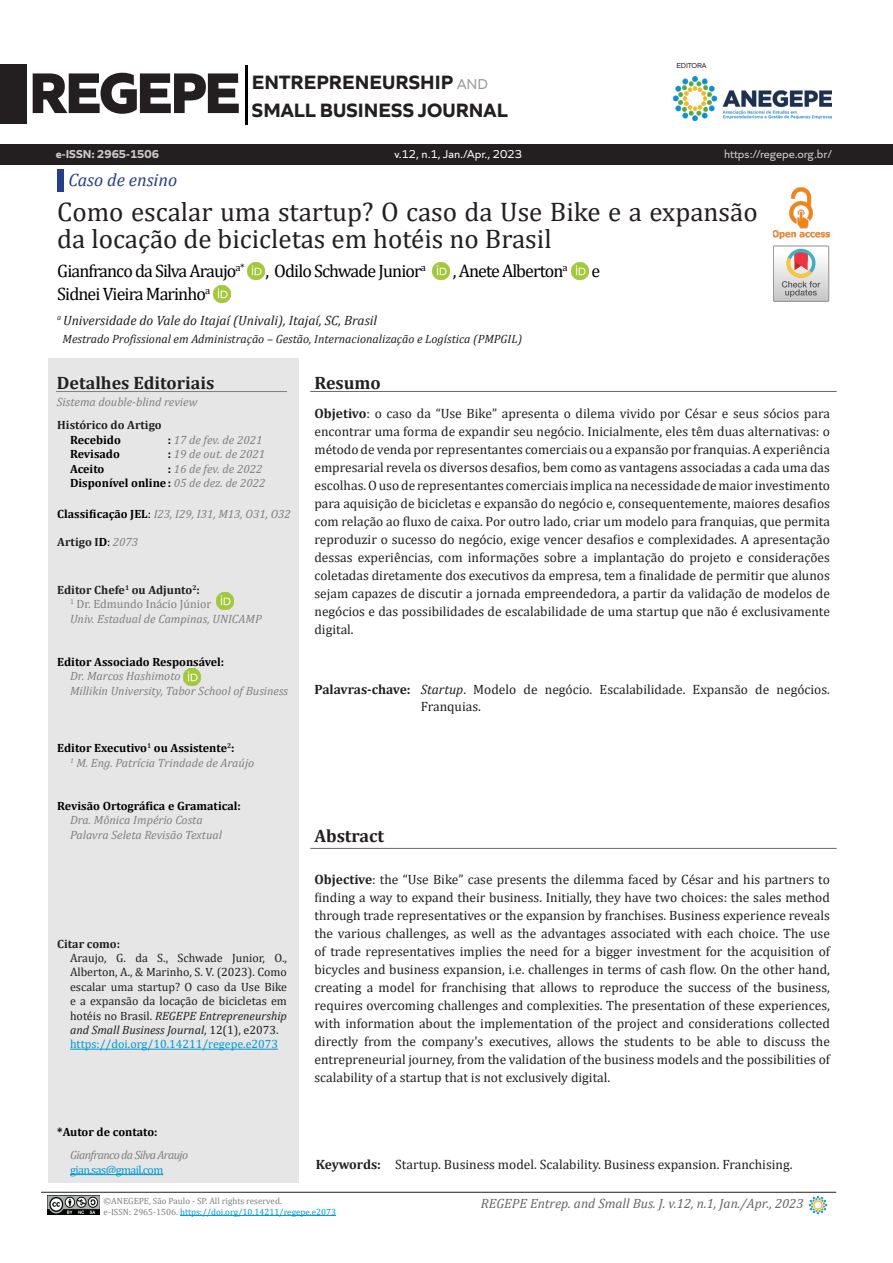
<style>
.page{position:relative;width:893px;height:1263px;background:#fff}
.page>*{position:absolute;margin:0;border:0;box-sizing:border-box;transform-origin:0 0}
.t1{font:800 60px "Quiet Sans";letter-spacing:-.05em;color:#231f20}
.t2{font:27px/27px "Cambria";color:#231f20}
.t3{font:700 20.25px "Quiet Sans";color:#231f20}
.t4{font:18px "Cambria";letter-spacing:-.05em;color:#000}
.H0_Capa{font:700 18px "Cambria";color:#231f20}
.t5{font:italic 18px "Cambria";color:#253f8e}
.Resumo_Texto__Capa{font:13.5px/18px "Cambria";color:#231f20;text-align:justify}
.Palavras-chaves_2{font:13.5px/16.2px "Cambria";color:#231f20}
.Keywords{font:13.5px "Cambria";color:#231f20}
.t6{font:italic 13.5px "Cambria";color:#231f20}
.t7{font:italic 13.5px "Cambria";color:#666}
.t8{font:12px/14.4px "Cambria";color:#231f20;text-align:justify}
.Hist_cinza_nomes{font:italic 12px "Cambria";color:#808080}
.Hist_Art_Cinza{font:700 12px "Cambria";color:#000}
.t9{font:italic 12px "Cambria";color:#231f20}
.Hist_Art_Cinza-2{font:italic 12px "Cambria";color:#808080}
.JEL_ID{font:italic 12px "Cambria";color:#808080}
.t10{font:12px "Cambria";color:#0099d1}
.Hist_Art_Cinza-3{font:700 12px "Cambria";color:#231f20}
.t11{font:12px "Quiet Sans";color:#fff}
.Hist_cinza_nomes-2{font:italic 12px "Cambria";letter-spacing:-.05em;color:#808080}
.Hist_cinza_nomes-3{font:12px "Cambria";color:#808080}
.t12{font:12px "Quiet Sans";color:#ccc}
.t13{font:12px "Cambria";letter-spacing:-.05em;color:#0099d1}
.Histórico_do_Artigo{font:700 12px "Cambria";color:#231f20}
.t14{font:700 12px "Quiet Sans";color:#ccc}
.JEL_ID-2{font:700 12px "Cambria";color:#231f20}
.t15{font:9px/10.8px "Cambria";color:#808080}
.t16{font:7.5px "Quiet Sans";letter-spacing:-.02em;color:#231f20}
.s1{font-weight:400;font-size:15px;color:#999}
.s2{font-weight:700;font-style:normal;color:#000}
.s3{font-weight:400;font-style:italic;color:#808080}
.s4{font-style:normal;color:#000}
.s5{color:#000}
.s6{font-weight:400;color:#000}
.s7{font-weight:700}
.s8{font-style:italic}
.s9{color:#0099d1}
</style>
<div class="page">
<div style="left:57px;top:169px;width:7px;height:22px;background:#253f8e"></div>
<div style="left:57px;top:170px;width:7px;height:22px;background:#253f8e"></div>
<div style="left:0;top:144px;width:893px;height:20px;background:#231f20"></div>
<hr style="left:245px;top:65px;width:3px;height:59px;background:#000">
<div style="left:0;top:64px;width:27px;height:60px;background:#231f20"></div>
<img style="left:673px;top:77px;width:159px;height:43px">
<hr style="left:180px;top:1215px;width:156px;height:1px;background:#0099d1">
<hr style="left:41px;top:1192px;width:795px;height:1px;background:#231f20">
<img style="left:47px;top:1196px;width:53px;height:18px">
<img style="left:808px;top:1195px;width:20px;height:20px">
<img style="left:773px;top:188px;width:56px;height:50px">
<svg style="left:773px;top:246px;width:56px;height:55px"></svg>
<div style="left:48px;top:358px;width:251px;height:824px;background:#e6e6e6"></div>
<hr style="left:56px;top:391px;width:231px;height:1px;background:#808080">
<hr style="left:310px;top:391px;width:527px;height:1px;background:#666">
<hr style="left:310px;top:848px;width:527px;height:1px;background:#666">
<hr style="left:70px;top:1049px;width:208px;height:1px;background:#0099d1">
<hr style="left:70px;top:1174px;width:93px;height:1px;background:#0099d1">
<img style="left:216px;top:592px;width:17px;height:17px">
<img style="left:184px;top:668px;width:17px;height:17px">
<img style="left:213px;top:285px;width:17px;height:17px">
<img style="left:572px;top:263px;width:17px;height:17px">
<img style="left:433px;top:263px;width:17px;height:17px">
<img style="left:247px;top:263px;width:17px;height:17px">
<h1 class="t1" style="left:29px;top:45px;width:214px">REGEPE</h1>
<h3 class="t3" style="left:252px;top:66px;width:237px">ENTREPRENEURSHIP <span class="s1">AND</span></h3>
<h3 class="t3" style="left:252px;top:94px;width:257px">SMALL BUSINESS JOURNAL</h3>
<p class="t14" style="left:56px;top:145px;width:105px">e-ISSN: 2965-1506</p>
<p class="t11" style="left:394px;top:146px;width:129px">v.12, n.1, Jan./Apr., 2023</p>
<h3 class="t5" style="left:68px;top:167px;width:110px">Caso de ensino</h3>
<p class="t16" style="left:676px;top:60px;width:32px">EDITORA</p>
<p class="t12" style="left:724px;top:146px;width:109px">https://regepe.org.br/</p>
<p class="t2" style="left:57px;top:198px;width:702px">Como escalar uma startup? O caso da Use Bike e a expansão da locação de bicicletas em hotéis no Brasil</p>
<p class="t4" style="left:57px;top:261px;width:370px">Gianfranco da Silva Araujo<sup>a*</sup> , Odilo Schwade Junior<sup>a</sup></p>
<p class="t4" style="left:453px;top:261px;width:116px">, Anete Alberton<sup>a</sup></p>
<p class="t4" style="left:592px;top:261px;width:10px">e</p>
<p class="t4" style="left:57px;top:283px;width:154px">Sidnei Vieira Marinho<sup>a</sup></p>
<p class="t6" style="left:57px;top:311px;width:321px"><sup>a</sup> Universidade do Vale do Itajaí (Univali), Itajaí, SC, Brasil</p>
<p class="t9" style="left:63px;top:331px;width:461px">Mestrado Profissional em Administração – Gestão, Internacionalização e Logística (PMPGIL)</p>
<p class="H0_Capa" style="left:57px;top:370px;width:159px">Detalhes Editoriais</p>
<p class="H0_Capa" style="left:314px;top:370px;width:68px">Resumo</p>
<p class="Hist_cinza_nomes" style="left:57px;top:393px;width:142px">Sistema double-blind review</p>
<p class="Histórico_do_Artigo" style="left:57px;top:417px;width:106px">Histórico do Artigo</p>
<p class="Hist_Art_Cinza" style="left:70px;top:431px;width:52px">Recebido</p>
<p class="Hist_Art_Cinza-2" style="left:168px;top:431px;width:96px"><span class="s2">:</span> 17 de fev. de 2021</p>
<p class="Hist_Art_Cinza" style="left:70px;top:446px;width:51px">Revisado</p>
<p class="Hist_Art_Cinza-2" style="left:168px;top:446px;width:99px"><span class="s2">:</span> 19 de out. de 2021</p>
<p class="Hist_Art_Cinza" style="left:70px;top:460px;width:36px">Aceito</p>
<p class="Hist_Art_Cinza-2" style="left:168px;top:460px;width:96px"><span class="s2">:</span> 16 de fev. de 2022</p>
<p class="Hist_Art_Cinza" style="left:70px;top:474px;width:197px">Disponível online: <span class="s3">05 de dez. de 2022</span></p>
<p class="JEL_ID" style="left:57px;top:505px;width:235px"><span class="s2">Classificação JEL</span><span class="s4">:</span> I23, I29, I31, M13, O31, O32</p>
<p class="JEL_ID-2" style="left:57px;top:534px;width:83px">Artigo I<span class="s5">D</span><span class="s6">:</span> <span class="s3">2073</span></p>
<p class="Resumo_Texto__Capa" style="left:314px;top:404px;width:517px"><span class="s7">Objetivo</span>: o caso da “Use Bike” apresenta o dilema vivido por César e seus sócios para encontrar uma forma de expandir seu negócio. Inicialmente, eles têm duas alternativas: o método de venda por representantes comerciais ou a expansão por franquias. A experiência empresarial revela os diversos desafios, bem como as vantagens associadas a cada uma das escolhas. O uso de representantes comerciais implica na necessidade de maior investimento para aquisição de bicicletas e expansão do negócio e, consequentemente, maiores desafios com relação ao fluxo de caixa. Por outro lado, criar um modelo para franquias, que permita reproduzir o sucesso do negócio, exige vencer desafios e complexidades. A apresentação dessas experiências, com informações sobre a implantação do projeto e considerações coletadas diretamente dos executivos da empresa, tem a finalidade de permitir que alunos sejam capazes de discutir a jornada empreendedora, a partir da validação de modelos de negócios e das possibilidades de escalabilidade de uma startup que não é exclusivamente digital.</p>
<p class="Hist_Art_Cinza-3" style="left:57px;top:581px;width:144px">Editor Chefe<sup>1</sup> ou Adjunto<sup>2</sup>:</p>
<p class="Hist_cinza_nomes-3" style="left:70px;top:597px;width:143px"><sup>1</sup> Dr. Edmundo Inácio Júnior</p>
<p class="Hist_cinza_nomes" style="left:70px;top:610px;width:193px">Univ. Estadual de Campinas, UNICAMP</p>
<p class="Hist_Art_Cinza" style="left:57px;top:653px;width:169px">Editor Associado Responsável:</p>
<p class="Hist_cinza_nomes" style="left:70px;top:668px;width:112px">Dr. Marcos Hashimoto</p>
<p class="Hist_cinza_nomes" style="left:70px;top:682px;width:220px">Millikin University, Tabor School of Business</p>
<p class="Palavras-chaves_2" style="left:421px;top:682px;width:411px;text-indent:-106px"><span class="s7">Palavras-chave:</span> <span class="s8">Startup</span>. Modelo de negócio. Escalabilidade. Expansão de negócios.<br>Franquias.</p>
<p class="Hist_Art_Cinza" style="left:57px;top:740px;width:179px">Editor Executivo<sup>1</sup> ou Assistente<sup>2</sup>:</p>
<p class="Hist_cinza_nomes" style="left:70px;top:754px;width:186px"><sup>1</sup> M. Eng. Patrícia Trindade de Araújo</p>
<p class="Hist_Art_Cinza" style="left:57px;top:797px;width:185px">Revisão Ortográfica e Gramatical:</p>
<p class="Hist_cinza_nomes" style="left:70px;top:812px;width:134px">Dra. Mônica Império Costa</p>
<p class="Hist_cinza_nomes" style="left:70px;top:826px;width:153px">Palavra Seleta Revisão Textual</p>
<p class="Hist_Art_Cinza-3" style="left:57px;top:935px;width:64px">Citar como:</p>
<p class="t8" style="left:70px;top:951px;width:218px">Araujo, G. da S., Schwade Junior, O., Alberton, A., &amp; Marinho, S. V. (2023). Como escalar uma startup? O caso da Use Bike e a expansão da locação de bicicletas em hotéis no Brasil. <span class="s8">REGEPE Entrepreneurship and Small Business Journal</span>, 12(1), e2073.</p>
<p class="t10" style="left:70px;top:1037px;width:210px">https://doi.org/10.14211/regepe.e2073</p>
<p class="Hist_Art_Cinza" style="left:57px;top:1123px;width:102px">*Autor de contato:</p>
<p class="Hist_cinza_nomes-2" style="left:70px;top:1147px;width:120px">Gianfranco da Silva Araujo</p>
<p class="t13" style="left:70px;top:1163px;width:95px">gian.sas@gmail.com</p>
<p class="H0_Capa" style="left:314px;top:823px;width:71px">Abstract</p>
<p class="Resumo_Texto__Capa" style="left:314px;top:870px;width:517px"><span class="s7">Objective</span>: the “Use Bike” case presents the dilemma faced by César and his partners to finding a way to expand their business. Initially, they have two choices: the sales method through trade representatives or the expansion by franchises. Business experience reveals the various challenges, as well as the advantages associated with each choice. The use of trade representatives implies the need for a bigger investment for the acquisition of bicycles and business expansion, i.e. challenges in terms of cash flow. On the other hand, creating a model for franchising that allows to reproduce the success of the business, requires overcoming challenges and complexities. The presentation of these experiences, with information about the implementation of the project and considerations collected directly from the company's executives, allows the students to be able to discuss the entrepreneurial journey, from the validation of the business models and the possibilities of scalability of a startup that is not exclusively digital.</p>
<p class="Keywords" style="left:316px;top:1157px;width:478px"><span class="s7">Keywords:</span> Startup. Business model. Scalability. Business expansion. Franchising.</p>
<p class="t15" style="left:104px;top:1195px;width:234px">©ANEGEPE, São Paulo - SP. All rights reserved.<br>e-ISSN: 2965-1506. <span class="s9">https://doi.org/10.14211/regepe.e2073</span></p>
<p class="t7" style="left:481px;top:1194px;width:324px">REGEPE Entrep. and Small Bus. J. v.12, n.1, Jan./Apr., 2023</p>
</div>
